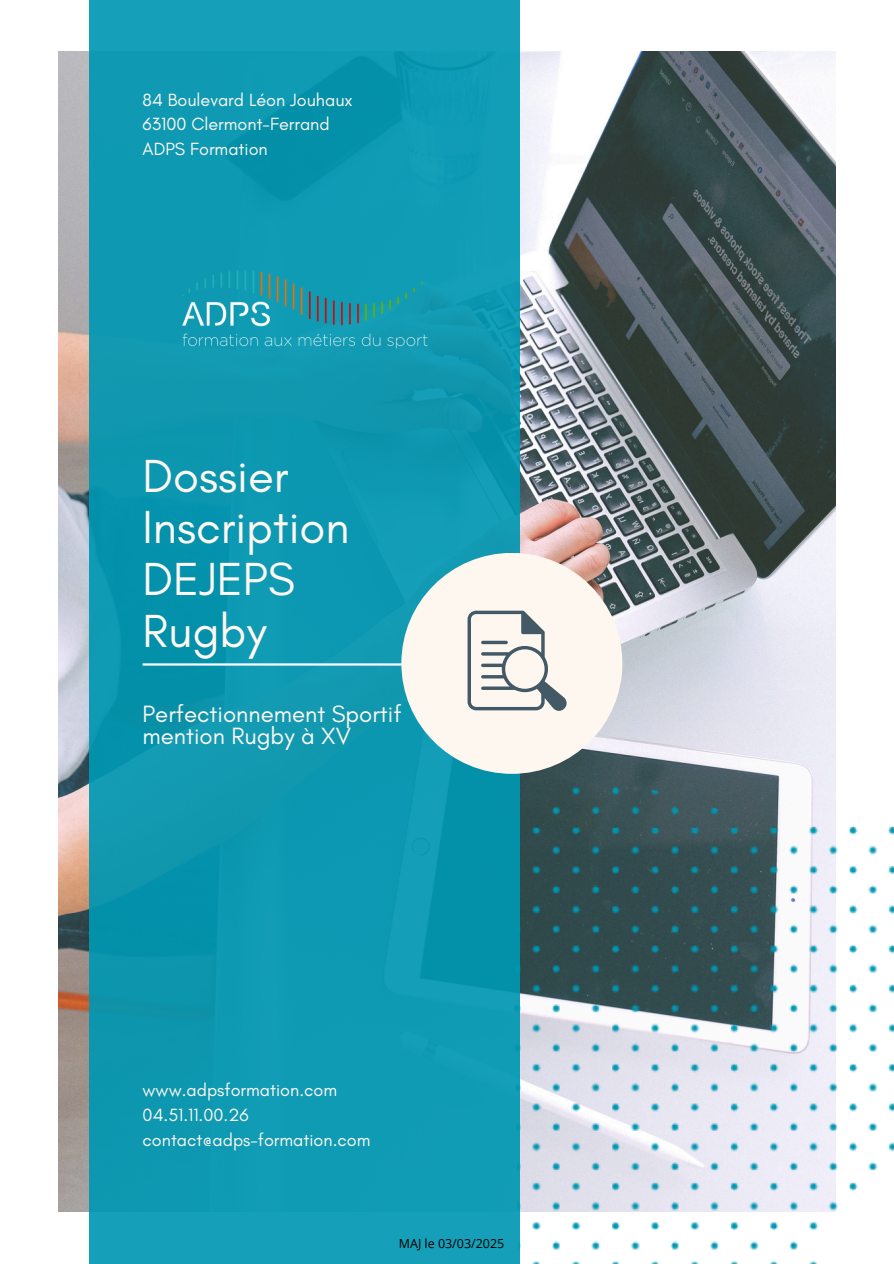
<style>
.page{position:relative;width:894px;height:1264px;background:#fff}
.page>*{position:absolute;margin:0;border:0;box-sizing:border-box;transform-origin:0 0}
.t1{font:47.25px/51.8px "Glacial Indifference";color:#fdf7f0}
.t2{font:24px/22.5px "Glacial Indifference";color:#fdf7f0}
.t3{font:18px/24.8px "Glacial Indifference";color:#fdf7f0}
.t4{font:12.45px "Open Sans";color:#000}
</style>
<div class="page">
<img style="left:58px;top:52px;width:777px;height:1159px">
<div style="left:89px;top:0;width:430px;height:1263px;background:#0f99b2"></div>
<hr style="left:142px;top:663px;width:304px;height:2px;background:#fff">
<div style="left:401px;top:553px;width:221px;height:220px;background:#fdf7f0;border-radius:50%"></div>
<svg style="left:467px;top:610px;width:100px;height:101px"></svg>
<svg style="left:481px;top:640px;width:26px;height:4px"></svg>
<svg style="left:513px;top:773px;width:380px;height:490px"></svg>
<img style="left:182px;top:270px;width:246px;height:79px">
<h1 class="t3" style="left:142px;top:87px;width:211px">84 Boulevard Léon Jouhaux<br>63100 Clermont-Ferrand<br>ADPS Formation</h1>
<h3 class="t1" style="left:142px;top:449px;width:208px">Dossier<br>Inscription<br>DEJEPS<br>Rugby</h3>
<p class="t2" style="left:142px;top:702px;width:260px">Perfectionnement Sportif mention Rugby à XV</p>
<p class="t3" style="left:142px;top:1077px;width:229px">www.adpsformation.com<br>04.51.11.00.26 contact@adps-formation.com</p>
<h2 class="t4" style="left:398px;top:1234px;width:107px">MAJ le 03/03/2025</h2>
</div>
